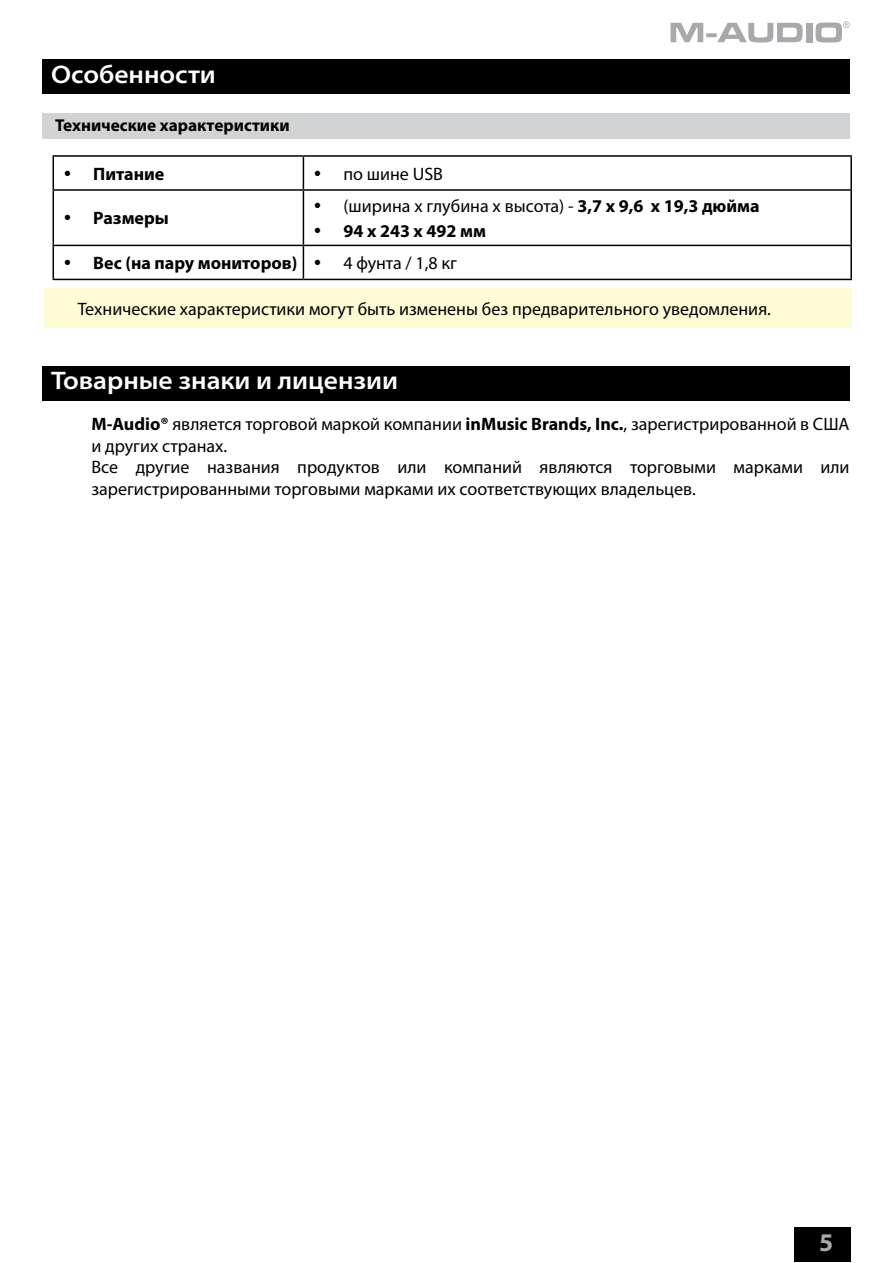
<style>
.page{position:relative;width:893px;height:1263px;background:#fff}
.page>*{position:absolute;margin:0;border:0;box-sizing:border-box;transform-origin:0 0}
.t1{font:600 semi-expanded 25.5px "Myriad Pro";color:#fff}
.t2{font:700 25.5px "Myriad Pro";color:#a7a9ac}
.t3{font:18px/21.6px "Myriad Pro";color:#000}
.t4{font:700 18px/25.8px "Myriad Pro";color:#000}
.t5{font:700 17.25px "Myriad Pro";color:#000}
.s1{font-weight:400}
.s2{font-weight:700}
</style>
<div class="page">
<svg style="left:670px;top:23px;width:33px;height:19px"></svg>
<svg style="left:706px;top:33px;width:11px;height:4px"></svg>
<svg style="left:717px;top:23px;width:86px;height:20px"></svg>
<div style="left:806px;top:23px;width:6px;height:19px;background:#a7a9ac"></div>
<svg style="left:815px;top:21px;width:35px;height:22px"></svg>
<div style="left:794px;top:1228px;width:56px;height:34px;background:#000"></div>
<div style="left:43px;top:60px;width:807px;height:34px;background:#000"></div>
<div style="left:43px;top:366px;width:807px;height:34px;background:#000"></div>
<div style="left:43px;top:113px;width:807px;height:26px;background:#d1d3d4"></div>
<div style="left:44px;top:289px;width:807px;height:39px;background:#fffcd5"></div>
<hr style="left:53px;top:155px;width:250px;height:2px;background:#000">
<hr style="left:53px;top:157px;width:1px;height:32px;background:#000">
<hr style="left:303px;top:155px;width:549px;height:2px;background:#000">
<hr style="left:303px;top:157px;width:1px;height:32px;background:#000">
<hr style="left:850px;top:157px;width:2px;height:32px;background:#000">
<hr style="left:53px;top:189px;width:250px;height:2px;background:#000">
<hr style="left:53px;top:191px;width:1px;height:54px;background:#000">
<hr style="left:303px;top:189px;width:549px;height:2px;background:#000">
<hr style="left:303px;top:191px;width:1px;height:54px;background:#000">
<hr style="left:850px;top:191px;width:2px;height:54px;background:#000">
<hr style="left:53px;top:245px;width:250px;height:1px;background:#000">
<hr style="left:53px;top:246px;width:1px;height:33px;background:#000">
<hr style="left:303px;top:245px;width:549px;height:1px;background:#000">
<hr style="left:303px;top:246px;width:1px;height:33px;background:#000">
<hr style="left:850px;top:246px;width:2px;height:33px;background:#000">
<hr style="left:53px;top:279px;width:250px;height:1px;background:#000">
<hr style="left:303px;top:279px;width:549px;height:1px;background:#000">
<h1 class="t1" style="left:51px;top:60px;width:166px">Особенности</h1>
<p class="t5" style="left:55px;top:113px;width:236px">Технические характеристики</p>
<p class="t4" style="left:93px;top:160px;width:73px">Питание</p>
<p class="t3" style="left:343px;top:163px;width:101px">по шине USB</p>
<p class="t4" style="left:93px;top:205px;width:77px">Размеры</p>
<p class="t4" style="left:343px;top:192px;width:418px"><span class="s1">(ширина х глубина х высота) -</span> 3,7 x 9,6 x 19,3 дюйма<br>94 x 243 x 492 мм</p>
<p class="t4" style="left:93px;top:250px;width:206px">Вес (на пару мониторов)</p>
<p class="t3" style="left:343px;top:252px;width:115px">4 фунта / 1,8 кг</p>
<p class="t3" style="left:78px;top:298px;width:695px">Технические характеристики могут быть изменены без предварительного уведомления.</p>
<h1 class="t1" style="left:51px;top:367px;width:349px">Товарные знаки и лицензии</h1>
<p class="t3" style="left:91px;top:413px;width:760px"><span class="s2">M-Audio®</span> является торговой маркой компании <span class="s2">inMusic Brands, Inc.</span>, зарегистрированной в США и других странах.<br>Все другие названия продуктов или компаний являются торговыми марками или зарегистрированными торговыми марками их соответствующих владельцев.</p>
<h1 class="t2" style="left:819px;top:1226px;width:16px">5</h1>
</div>
